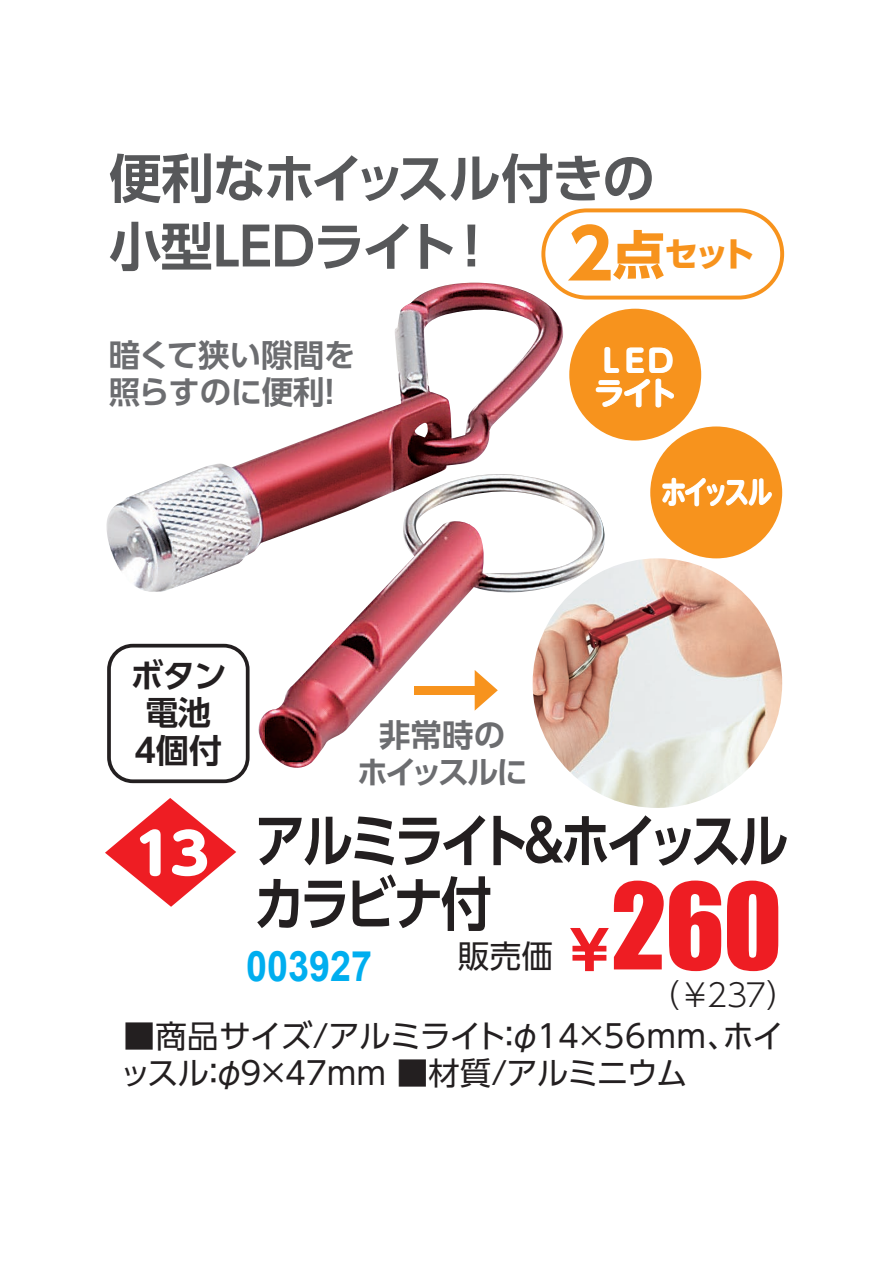
<style>
.page{position:relative;width:893px;height:1263px;background:#fff}
.page>*{position:absolute;margin:0;border:0;box-sizing:border-box;transform-origin:0 0}
.t1{font:700 57.75px/63px "UD Shin Go Pr 6 De";letter-spacing:-.1em;color:#231f20;scale:.88 1}
.t2{font:800 55.95px "UD Shin M Go Pr 6";color:#fff;scale:1.05 1}
.t3{font:700 52.5px/68.2px "UD Shin Go Pr 6 De";letter-spacing:-.035em;color:#57585a}
.t4{font:700 42px "Arial";color:#00aeef;scale:.9 1}
.t5{font:700 34.35px "UD Shin Go Pr 6";color:#f7931d}
.t6{font:700 32.85px/37.5px "UD Shin Go Pr 6 De";color:#231f20;text-align:center}
.t7{font:31.5px/36.8px "UD Shin Go Pr 6";letter-spacing:-.025em;color:#231f20}
.t8{font:700 31.5px/36.8px "UD Shin Go Pr 6 De";letter-spacing:-.015em;color:#6c6d70}
.t9{font:300 31.5px/39.3px "UD Shin Go Pr 6";color:#231f20}
.t10{font:700 31.5px/36.8px "UD Shin Go Pr 6 De";letter-spacing:-.065em;color:#6c6d70;text-align:center}
.t11{font:700 31.5px/32px "UD Shin M Go Pr 6";letter-spacing:-.175em;color:#fff}
.t12{font:700 31.5px "UD Shin M Go Pr 6";letter-spacing:-.175em;color:#fff;scale:.8 1}
.s1{font-size:68.55px}
.s2{font-size:51.45px}
.s3{font-weight:400}
.s4{font-weight:700;font-size:53.7px;color:#ee1d23}
.s5{font-family:"Impact";font-weight:400;font-size:110.25px;color:#ee1d23}
</style>
<div class="page">
<svg style="left:105px;top:798px;width:131px;height:109px"></svg>
<div style="left:107px;top:644px;width:143px;height:139px;border:4px solid #231f20;border-radius:24px"></div>
<div style="left:650px;top:426px;width:132px;height:132px;background:#f7931d;border-radius:50%"></div>
<div style="left:569px;top:309px;width:132px;height:132px;background:#f7931d;border-radius:50%"></div>
<img style="left:106px;top:283px;width:457px;height:309px">
<img style="left:258px;top:474px;width:347px;height:295px">
<img style="left:533px;top:558px;width:249px;height:250px;border-radius:125px">
<div style="left:541px;top:208px;width:243px;height:92px;border:4px solid #f7931d;border-radius:44px"></div>
<h3 class="t3" style="left:109px;top:143px;width:547px">便利なホイッスル付きの小型LEDライト！</h3>
<p class="t5" style="left:567px;top:226px;width:189px"><span class="s1">2</span><span class="s2">点</span>セット</p>
<p class="t8" style="left:109px;top:336px;width:248px">暗くて狭い隙間を照らすのに便利！</p>
<p class="t6" style="left:130px;top:656px;width:98px">ボタン電池<br>4個付</p>
<p class="t10" style="left:357px;top:716px;width:173px">非常時の<br>ホイッスルに</p>
<p class="t11" style="left:593px;top:343px;width:86px">ＬＥＤライト</p>
<p class="t12" style="left:661px;top:465px;width:141px">ホイッスル</p>
<h2 class="t2" style="left:134px;top:805px;width:73px">13</h2>
<h1 class="t1" style="left:254px;top:807px;width:609px">アルミライト＆ホイッスルカラビナ付</h1>
<h3 class="t4" style="left:246px;top:938px;width:142px">003927</h3>
<p class="t9" style="left:648px;top:935px;width:151px;text-indent:-190px"><span class="s3">販売価</span><span class="s4">￥</span><span class="s5">260</span>（￥237）</p>
<p class="t7" style="left:120px;top:1017px;width:666px">■商品サイズ/アルミライト：φ14×56mm、ホイッスル：φ9×47mm ■材質/アルミニウム</p>
</div>
